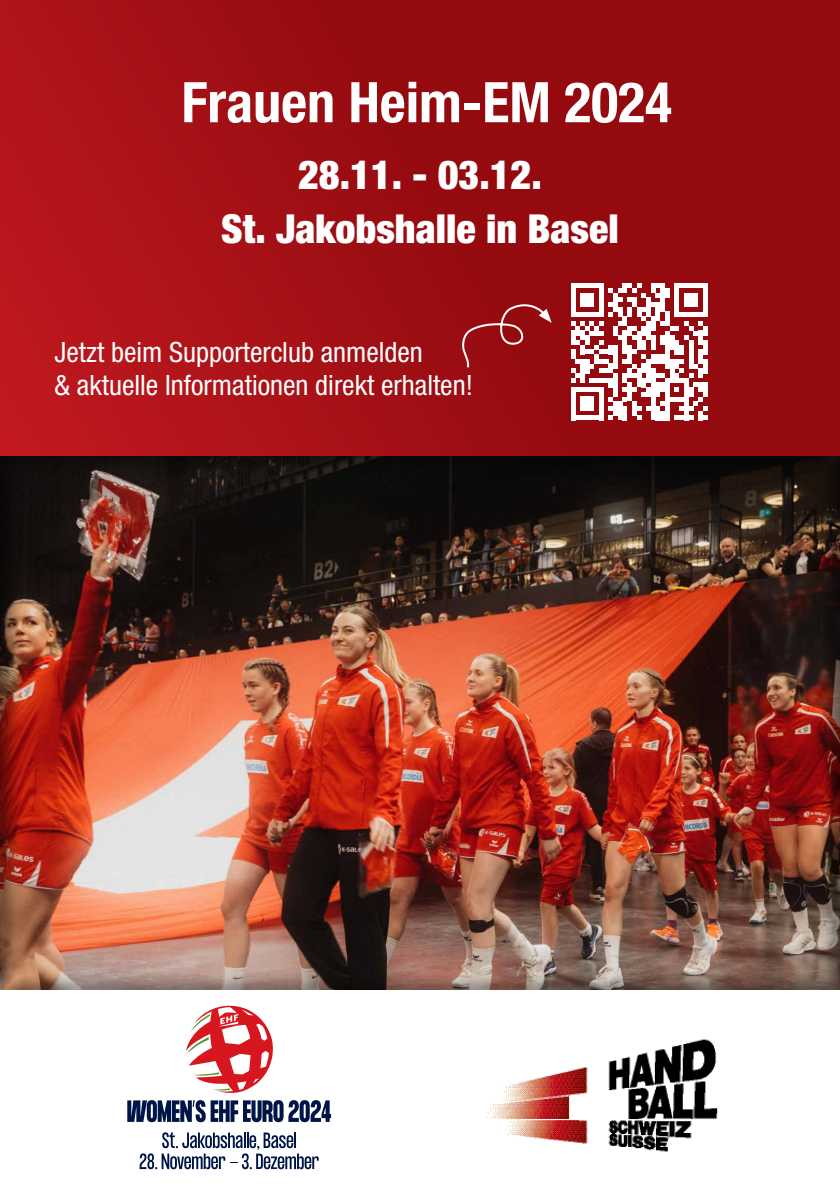
<style>
.page{position:relative;width:840px;height:1191px;background:#fff}
.page>*{position:absolute;margin:0;border:0;box-sizing:border-box;transform-origin:0 0}
.t1{font:700 condensed 56px "Helvetica Neue LT Std";color:#fff}
.t2{font:900 condensed 40px "Helvetica Neue LT Std";color:#fff}
.t3{font:condensed 28px "Helvetica Neue LT Std";color:#fff}
</style>
<div class="page">
<svg style="left:0;top:0;width:839px;height:453px;background:#9f0e13"></svg>
<svg style="left:139px;top:1132px;width:179px;height:37px"></svg>
<svg style="left:127px;top:1100px;width:204px;height:22px"></svg>
<svg style="left:186px;top:1005px;width:87px;height:88px"></svg>
<img style="left:486px;top:1039px;width:232px;height:113px">
<div style="left:0;top:453px;width:839px;height:538px;background:#231f20;opacity:.5"></div>
<svg style="left:460px;top:302px;width:91px;height:68px;background:#9d1c21"></svg>
<svg style="left:570px;top:283px;width:137px;height:137px"></svg>
<p class="t1" style="left:181px;top:68px;width:491px">Frauen Heim-EM 2024</p>
<p class="t2" style="left:298px;top:150px;width:245px">28.11. - 03.12.</p>
<p class="t2" style="left:221px;top:204px;width:399px">St. Jakobshalle in Basel</p>
<p class="t3" style="left:55px;top:335px;width:369px">Jetzt beim Supporterclub anmelden</p>
<p class="t3" style="left:55px;top:369px;width:419px">&amp; aktuelle Informationen direkt erhalten!</p>
</div>
